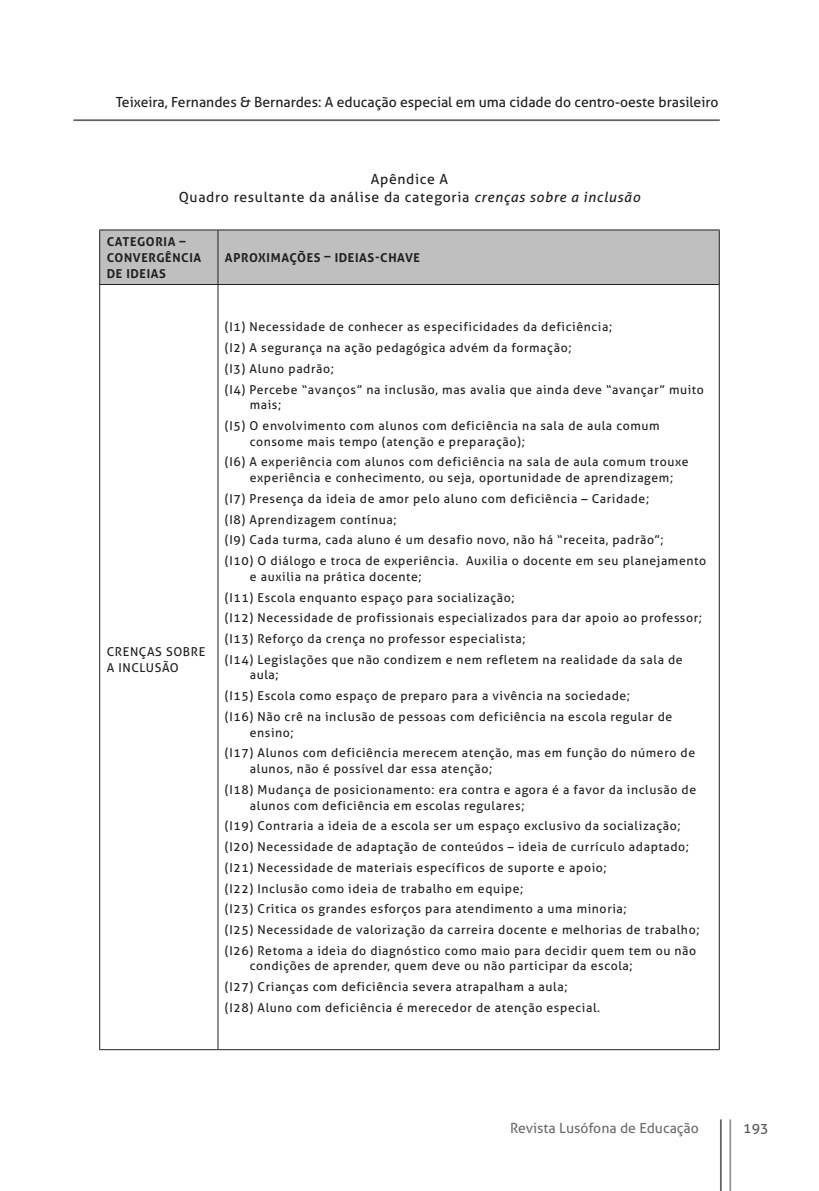
<style>
.page{position:relative;width:819px;height:1191px;background:#fff}
.page>*{position:absolute;margin:0;border:0;box-sizing:border-box;transform-origin:0 0}
.texto_tabelas{font:14px "Aller";color:#231f20}
.texto_tabelas-2{font:14px "Aller";letter-spacing:.05em;color:#231f20}
.t1{font:14px "Aller";color:#6c6d70}
.t2{font:14px "Aller";color:#57585a}
.texto_tabelas-3{font:12.25px/15.8px "Aller";letter-spacing:.05em;color:#231f20}
.cab_tabela{font:700 12.25px/15.8px "Aller";letter-spacing:.05em;color:#231f20}
.s1{font-style:italic}
</style>
<div class="page">
<hr style="left:729px;top:1119px;width:2px;height:72px;background:#939598">
<hr style="left:720px;top:1119px;width:1px;height:72px;background:#636366">
<hr style="left:73px;top:119px;width:646px;height:2px;background:#636366">
<div style="left:100px;top:230px;width:618px;height:54px;background:#bfbfbf"></div>
<hr style="left:99px;top:229px;width:119px;height:1px;background:#231f20">
<hr style="left:99px;top:230px;width:1px;height:54px;background:#231f20">
<hr style="left:218px;top:229px;width:501px;height:1px;background:#231f20">
<hr style="left:217px;top:230px;width:1px;height:54px;background:#231f20">
<hr style="left:718px;top:230px;width:1px;height:54px;background:#231f20">
<hr style="left:99px;top:284px;width:119px;height:1px;background:#231f20">
<hr style="left:99px;top:285px;width:1px;height:764px;background:#231f20">
<hr style="left:218px;top:284px;width:501px;height:1px;background:#231f20">
<hr style="left:217px;top:285px;width:1px;height:764px;background:#231f20">
<hr style="left:718px;top:285px;width:1px;height:764px;background:#231f20">
<hr style="left:99px;top:1049px;width:119px;height:1px;background:#231f20">
<hr style="left:218px;top:1049px;width:501px;height:1px;background:#231f20">
<p class="texto_tabelas" style="left:116px;top:93px;width:604px">Teixeira, Fernandes &amp; Bernardes: A educação especial em uma cidade do centro-oeste brasileiro</p>
<p class="texto_tabelas-2" style="left:370px;top:170px;width:79px">Apêndice A</p>
<p class="texto_tabelas-2" style="left:179px;top:188px;width:463px">Quadro resultante da análise da categoria <span class="s1">crenças sobre a inclusão</span></p>
<p class="cab_tabela" style="left:107px;top:234px;width:96px">CATEGORIA –<br>CONVERGÊNCIA<br>DE IDEIAS</p>
<p class="cab_tabela" style="left:225px;top:249px;width:197px">APROXIMAÇÕES – IDEIAS-CHAVE</p>
<p class="texto_tabelas-3" style="left:107px;top:643px;width:100px">CRENÇAS SOBRE<br>A INCLUSÃO</p>
<p class="texto_tabelas-3" style="left:225px;top:319px;width:389px">(I1) Necessidade de conhecer as especificidades da deficiência;</p>
<p class="texto_tabelas-3" style="left:225px;top:340px;width:348px">(I2) A segurança na ação pedagógica advém da formação;</p>
<p class="texto_tabelas-3" style="left:225px;top:360px;width:110px">(I3) Aluno padrão;</p>
<p class="texto_tabelas-3" style="left:250px;top:381px;width:455px;text-indent:-25px">(I4) Percebe “avanços” na inclusão, mas avalia que ainda deve “avançar” muito mais;</p>
<p class="texto_tabelas-3" style="left:250px;top:418px;width:411px;text-indent:-25px">(I5) O envolvimento com alunos com deficiência na sala de aula comum consome mais tempo (atenção e preparação);</p>
<p class="texto_tabelas-3" style="left:250px;top:454px;width:440px;text-indent:-25px">(I6) A experiência com alunos com deficiência na sala de aula comum trouxe experiência e conhecimento, ou seja, oportunidade de aprendizagem;</p>
<p class="texto_tabelas-3" style="left:225px;top:491px;width:426px">(I7) Presença da ideia de amor pelo aluno com deficiência – Caridade;</p>
<p class="texto_tabelas-3" style="left:225px;top:511px;width:173px">(I8) Aprendizagem contínua;</p>
<p class="texto_tabelas-3" style="left:225px;top:532px;width:440px">(I9) Cada turma, cada aluno é um desafio novo, não há “receita, padrão”;</p>
<p class="texto_tabelas-3" style="left:250px;top:553px;width:458px;text-indent:-25px">(I10) O diálogo e troca de experiência. Auxilia o docente em seu planejamento e auxilia na prática docente;</p>
<p class="texto_tabelas-3" style="left:225px;top:589px;width:291px">(I11) Escola enquanto espaço para socialização;</p>
<p class="texto_tabelas-3" style="left:225px;top:610px;width:478px">(I12) Necessidade de profissionais especializados para dar apoio ao professor;</p>
<p class="texto_tabelas-3" style="left:225px;top:631px;width:302px">(I13) Reforço da crença no professor especialista;</p>
<p class="texto_tabelas-3" style="left:250px;top:651px;width:434px;text-indent:-25px">(I14) Legislações que não condizem e nem refletem na realidade da sala de aula;</p>
<p class="texto_tabelas-3" style="left:225px;top:688px;width:406px">(I15) Escola como espaço de preparo para a vivência na sociedade;</p>
<p class="texto_tabelas-3" style="left:250px;top:708px;width:424px;text-indent:-25px">(I16) Não crê na inclusão de pessoas com deficiência na escola regular de ensino;</p>
<p class="texto_tabelas-3" style="left:250px;top:745px;width:447px;text-indent:-25px">(I17) Alunos com deficiência merecem atenção, mas em função do número de alunos, não é possível dar essa atenção;</p>
<p class="texto_tabelas-3" style="left:250px;top:781px;width:448px;text-indent:-25px">(I18) Mudança de posicionamento: era contra e agora é a favor da inclusão de alunos com deficiência em escolas regulares;</p>
<p class="texto_tabelas-3" style="left:225px;top:818px;width:457px">(I19) Contraria a ideia de a escola ser um espaço exclusivo da socialização;</p>
<p class="texto_tabelas-3" style="left:225px;top:839px;width:465px">(I20) Necessidade de adaptação de conteúdos – ideia de currículo adaptado;</p>
<p class="texto_tabelas-3" style="left:225px;top:859px;width:383px">(I21) Necessidade de materiais específicos de suporte e apoio;</p>
<p class="texto_tabelas-3" style="left:225px;top:880px;width:300px">(I22) Inclusão como ideia de trabalho em equipe;</p>
<p class="texto_tabelas-3" style="left:225px;top:901px;width:403px">(I23) Critica os grandes esforços para atendimento a uma minoria;</p>
<p class="texto_tabelas-3" style="left:225px;top:921px;width:476px">(I25) Necessidade de valorização da carreira docente e melhorias de trabalho;</p>
<p class="texto_tabelas-3" style="left:250px;top:942px;width:448px;text-indent:-25px">(I26) Retoma a ideia do diagnóstico como maio para decidir quem tem ou não condições de aprender, quem deve ou não participar da escola;</p>
<p class="texto_tabelas-3" style="left:225px;top:979px;width:344px">(I27) Crianças com deficiência severa atrapalham a aula;</p>
<p class="texto_tabelas-3" style="left:225px;top:999px;width:377px">(I28) Aluno com deficiência é merecedor de atenção especial.</p>
<p class="t1" style="left:510px;top:1119px;width:190px">Revista Lusófona de Educação</p>
<p class="t2" style="left:743px;top:1120px;width:27px">193</p>
</div>
